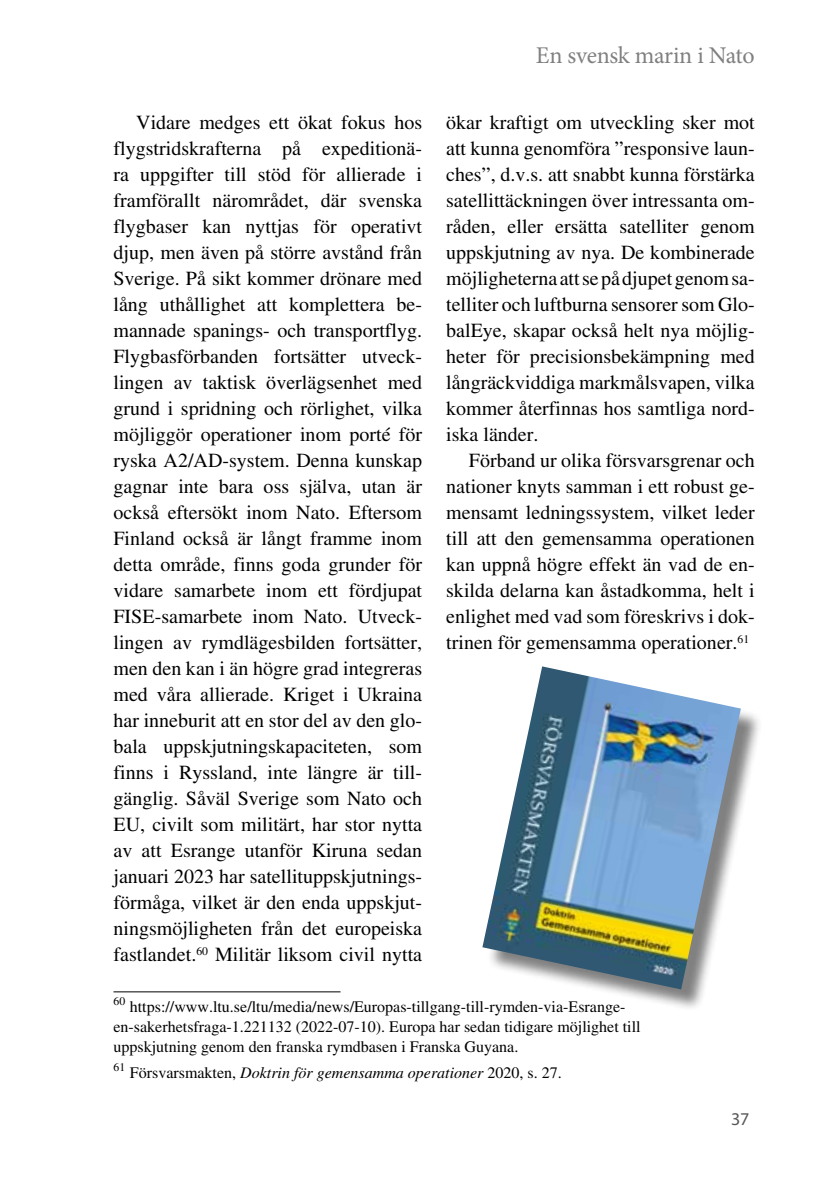
<style>
.page{position:relative;width:840px;height:1191px;background:#fff}
.page>*{position:absolute;margin:0;border:0;box-sizing:border-box;transform-origin:0 0}
.t1{font:24px "Minion Pro";letter-spacing:-.015em;color:#808080}
.t2{font:20px/26px "Times";color:#000;text-align:justify}
.t3{font:18px "Myriad Pro";color:#575756}
.t4{font:16px/20px "Times";color:#000}
.t5{font:italic 16px "Times";color:#000}
.s1{font-style:normal}
</style>
<div class="page">
<hr style="left:113px;top:991px;width:227px;height:1px;background:#000">
<div style="left:486px;top:670px;width:276px;height:341px;background:#000;opacity:.5"></div>
<img style="left:482px;top:666px;width:258px;height:323px">
<p class="t1" style="left:535px;top:39px;width:220px">En svensk marin i Nato</p>
<p class="t2" style="left:113px;top:109px;width:310px;text-indent:23px">Vidare medges ett ökat fokus hos flygstridskrafterna på expeditionä&shy;ra uppgifter till stöd för allierade i framförallt närområdet, där svenska flygbaser kan nyttjas för operativt djup, men även på större avstånd från Sverige. På sikt kommer drönare med lång uthållighet att komplettera be&shy;mannade spanings- och transportflyg.<br>Flygbasförbanden fortsätter utveck&shy;lingen av taktisk överlägsenhet med grund i spridning och rörlighet, vilka möjliggör operationer inom porté för ryska A2/AD-system. Denna kunskap gagnar inte bara oss själva, utan är också eftersökt inom Nato. Eftersom Finland också är långt framme inom detta område, finns goda grunder för vidare samarbete inom ett fördjupat FISE-samarbete inom Nato. Utveck&shy;lingen av rymdlägesbilden fortsätter, men den kan i än högre grad integreras med våra allierade. Kriget i Ukraina har inneburit att en stor del av den glo&shy;bala uppskjutningskapaciteten, som finns i Ryssland, inte längre är till&shy;gänglig. Såväl Sverige som Nato och EU, civilt som militärt, har stor nytta av att Esrange utanför Kiruna sedan januari 2023 har satellituppskjutnings&shy;förmåga, vilket är den enda uppskjut&shy;ningsmöjligheten från det europeiska fastlandet.<sup>60</sup> Militär liksom civil nytta</p>
<p class="t4" style="left:113px;top:996px;width:528px"><sup>60</sup> https://www.ltu.se/ltu/media/news/Europas-tillgang-till-rymden-via-Esrange&shy;en-sakerhetsfraga-1.221132 (2022-07-10). Europa har sedan tidigare möjlighet till uppskjutning genom den franska rymdbasen i Franska Guyana.</p>
<p class="t5" style="left:113px;top:1063px;width:449px"><sup>61</sup> <span class="s1">Försvarsmakten,</span> Doktrin för gemensamma operationer <span class="s1">2020, s. 27.</span></p>
<p class="t2" style="left:446px;top:109px;width:310px">ökar kraftigt om utveckling sker mot att kunna genomföra ”responsive laun&shy;ches”, d.v.s. att snabbt kunna förstärka satellittäckningen över intressanta om&shy;råden, eller ersätta satelliter genom uppskjutning av nya. De kombinerade möjligheterna att se på djupet genom sa&shy;telliter och luftburna sensorer som Glo&shy;balEye, skapar också helt nya möjlig&shy;heter för precisionsbekämpning med långräckviddiga markmålsvapen, vilka kommer återfinnas hos samtliga nord&shy;iska länder.</p>
<p class="t2" style="left:446px;top:447px;width:310px;text-indent:23px">Förband ur olika försvarsgrenar och nationer knyts samman i ett robust ge&shy;mensamt ledningssystem, vilket leder till att den gemensamma operationen kan uppnå högre effekt än vad de en&shy;skilda delarna kan åstadkomma, helt i enlighet med vad som föreskrivs i dok&shy;trinen för gemensamma operationer.<sup>61</sup></p>
<p class="t3" style="left:730px;top:1108px;width:20px">37</p>
</div>
